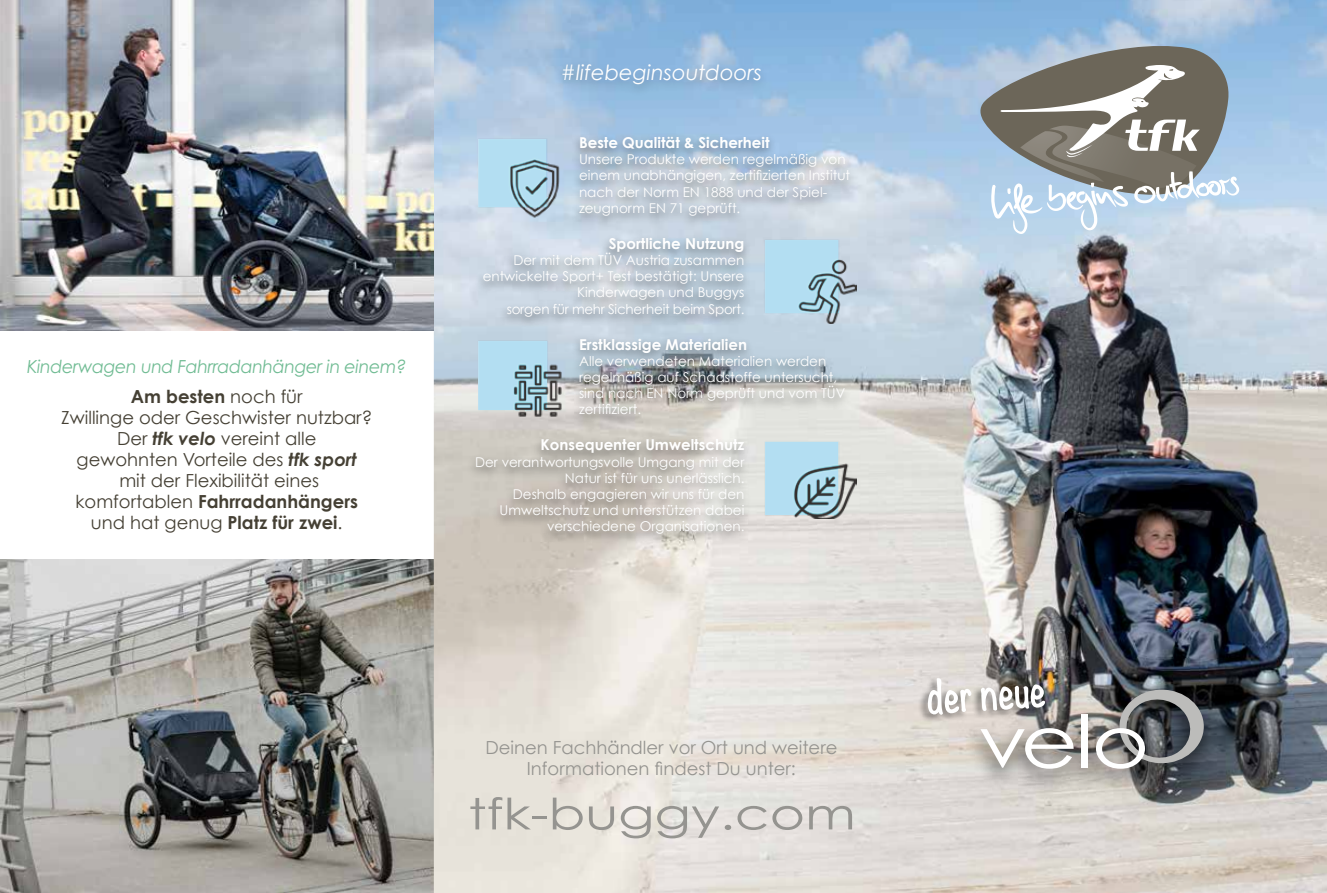
<style>
.page{position:relative;width:1327px;height:893px;background:#fff}
.page>*{position:absolute;margin:0;border:0;box-sizing:border-box;transform-origin:0 0}
.t1{font:43.2px "Century Gothic";color:#959490;scale:1.25 1}
.t2{font:italic 21px "Century Gothic";color:#fff}
.t3{font:18px/21px "Century Gothic";color:#454034;text-align:center}
.t4{font:18px/21px "Century Gothic";color:#959490;text-align:center}
.t5{font:italic 18px "Century Gothic Pro";letter-spacing:-.02em;color:#71bc94}
.t6{font:700 15px "Century Gothic";color:#fff}
.t7{font:13.5px/16.2px "Century Gothic";color:#fff}
.s1{font-weight:700}
.s2{font-weight:700;font-style:italic}
</style>
<div class="page">
<img style="left:0;top:559px;width:434px;height:334px">
<img style="left:434px;top:0;width:893px;height:893px">
<img style="left:0;top:0;width:434px;height:330px">
<div style="left:467px;top:132px;width:390px;height:415px;background:#000;opacity:.3"></div>
<div style="left:917px;top:675px;width:129px;height:49px;background:#000;opacity:.5"></div>
<svg style="left:927px;top:678px;width:118px;height:37px"></svg>
<div style="left:554px;top:60px;width:215px;height:37px;background:#000;opacity:.3"></div>
<div style="left:963px;top:680px;width:255px;height:113px;background:#000;opacity:.75"></div>
<svg style="left:980px;top:728px;width:93px;height:41px"></svg>
<div style="left:1082px;top:714px;width:6px;height:54px;background:#fff"></div>
<svg style="left:1096px;top:690px;width:107px;height:79px;background:#737576"></svg>
<svg style="left:978px;top:36px;width:261px;height:198px;background:#9da6ac"></svg>
<h3 class="t5" style="left:27px;top:356px;width:381px">Kinderwagen und Fahrradanhänger in einem?</h3>
<h3 class="t3" style="left:61px;top:386px;width:313px"><span class="s1">Am besten</span> noch für<br>Zwillinge oder Geschwister nutzbar?<br>Der <span class="s2">tfk velo</span> vereint alle<br>gewohnten Vorteile des <span class="s2">tfk sport </span>mit der Flexibilität eines komfortablen <span class="s1">Fahrradanhängers </span>und hat genug <span class="s1">Platz für zwei</span>.</h3>
<h2 class="t2" style="left:561px;top:60px;width:203px">#lifebeginsoutdoors</h2>
<p class="t6" style="left:579px;top:133px;width:192px">Beste Qualität &amp; Sicherheit</p>
<p class="t7" style="left:579px;top:151px;width:272px">Unsere Produkte werden regelmäßig von einem unabhängigen, zertifizierten Institut nach der Norm EN 1888 und der Spiel&shy;zeugnorm EN 71 geprüft.</p>
<p class="t6" style="left:609px;top:234px;width:137px">Sportliche Nutzung</p>
<p class="t7" style="left:483px;top:252px;width:263px;text-align:right">Der mit dem TÜV Austria zusammen entwickelte Sport+ Test bestätigt: Unsere Kinderwagen und Buggys<br>sorgen für mehr Sicherheit beim Sport.</p>
<p class="t6" style="left:579px;top:335px;width:169px">Erstklassige Materialien</p>
<p class="t7" style="left:579px;top:353px;width:268px">Alle verwendeten Materialien werden regelmäßig auf Schadstoffe untersucht, sind nach EN Norm geprüft und vom TÜV zertifiziert.</p>
<p class="t6" style="left:541px;top:436px;width:205px">Konsequenter Umweltschutz</p>
<p class="t7" style="left:475px;top:453px;width:271px;text-align:right">Der verantwortungsvolle Umgang mit der Natur ist für uns unerlässlich.<br>Deshalb engagieren wir uns für den Umweltschutz und unterstützen dabei verschiedene Organisationen.</p>
<h3 class="t4" style="left:485px;top:736px;width:353px">Deinen Fachhändler vor Ort und weitere<br>Informationen findest Du unter:</h3>
<h1 class="t1" style="left:468px;top:787px;width:312px">tfk-buggy.com</h1>
</div>
